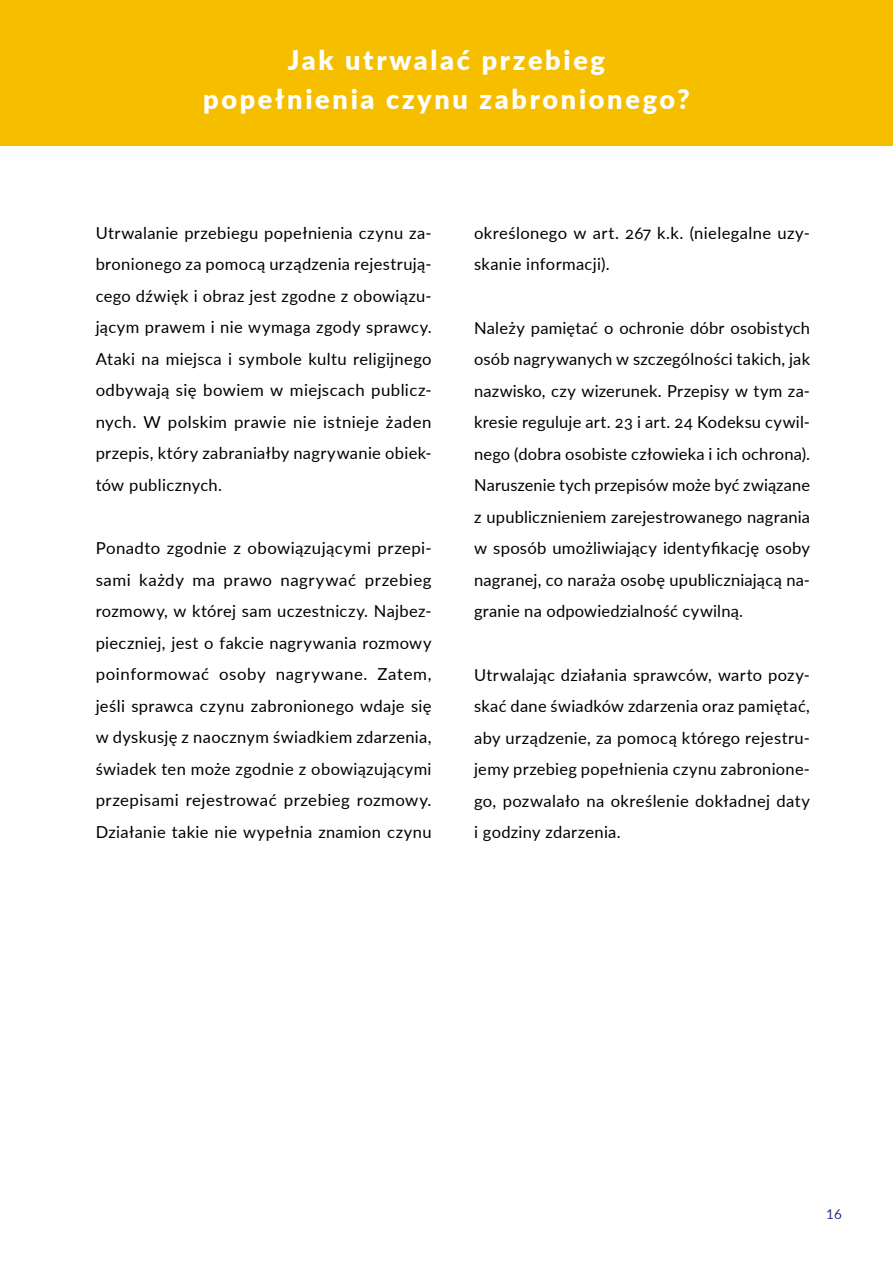
<style>
.page{position:relative;width:893px;height:1263px;background:#fff}
.page>*{position:absolute;margin:0;border:0;box-sizing:border-box;transform-origin:0 0}
.t1{font:900 27px/39px "Lato";letter-spacing:.1em;color:#fff;text-align:center}
.t2{font:16.5px/31.5px "Lato";letter-spacing:.02em;color:#000;text-align:justify}
.t3{font:13.5px "Lato";color:#243285}
</style>
<div class="page">
<div style="left:0;top:0;width:893px;height:145px;background:#f5bf00"></div>
<h1 class="t1" style="left:203px;top:40px;width:488px">Jak utrwalać przebieg popełnienia czynu zabronionego?</h1>
<p class="t2" style="left:96px;top:216px;width:337px">Utrwalanie przebiegu popełnienia czynu za&shy;bronionego za pomocą urządzenia rejestrują&shy;cego dźwięk i obraz jest zgodne z obowiązu&shy;jącym prawem i nie wymaga zgody sprawcy.<br>Ataki na miejsca i symbole kultu religijnego odbywają się bowiem w miejscach publicz&shy;nych. W polskim prawie nie istnieje żaden przepis, który zabraniałby nagrywanie obiek&shy;tów publicznych.</p>
<p class="t2" style="left:96px;top:532px;width:337px">Ponadto zgodnie z obowiązującymi przepi&shy;sami każdy ma prawo nagrywać przebieg rozmowy, w której sam uczestniczy. Najbez&shy;pieczniej, jest o fakcie nagrywania rozmowy poinformować osoby nagrywane. Zatem, jeśli sprawca czynu zabronionego wdaje się w dyskusję z naocznym świadkiem zdarzenia, świadek ten może zgodnie z obowiązującymi przepisami rejestrować przebieg rozmowy.<br>Działanie takie nie wypełnia znamion czynu</p>
<p class="t2" style="left:474px;top:216px;width:337px">określonego w art. 267 k.k. (nielegalne uzy&shy;skanie informacji).</p>
<p class="t2" style="left:474px;top:311px;width:337px">Należy pamiętać o ochronie dóbr osobistych osób nagrywanych w szczególności takich, jak nazwisko, czy wizerunek. Przepisy w tym za&shy;kresie reguluje art. 23 i art. 24 Kodeksu cywil&shy;nego (dobra osobiste człowieka i ich ochrona).<br>Naruszenie tych przepisów może być związane z upublicznieniem zarejestrowanego nagrania w sposób umożliwiający identyfikację osoby nagranej, co naraża osobę upubliczniającą na&shy;granie na odpowiedzialność cywilną.</p>
<p class="t2" style="left:474px;top:658px;width:337px">Utrwalając działania sprawców, warto pozy&shy;skać dane świadków zdarzenia oraz pamiętać, aby urządzenie, za pomocą którego rejestru&shy;jemy przebieg popełnienia czynu zabronione&shy;go, pozwalało na określenie dokładnej daty i godziny zdarzenia.</p>
<p class="t3" style="left:826px;top:1204px;width:17px">16</p>
</div>
